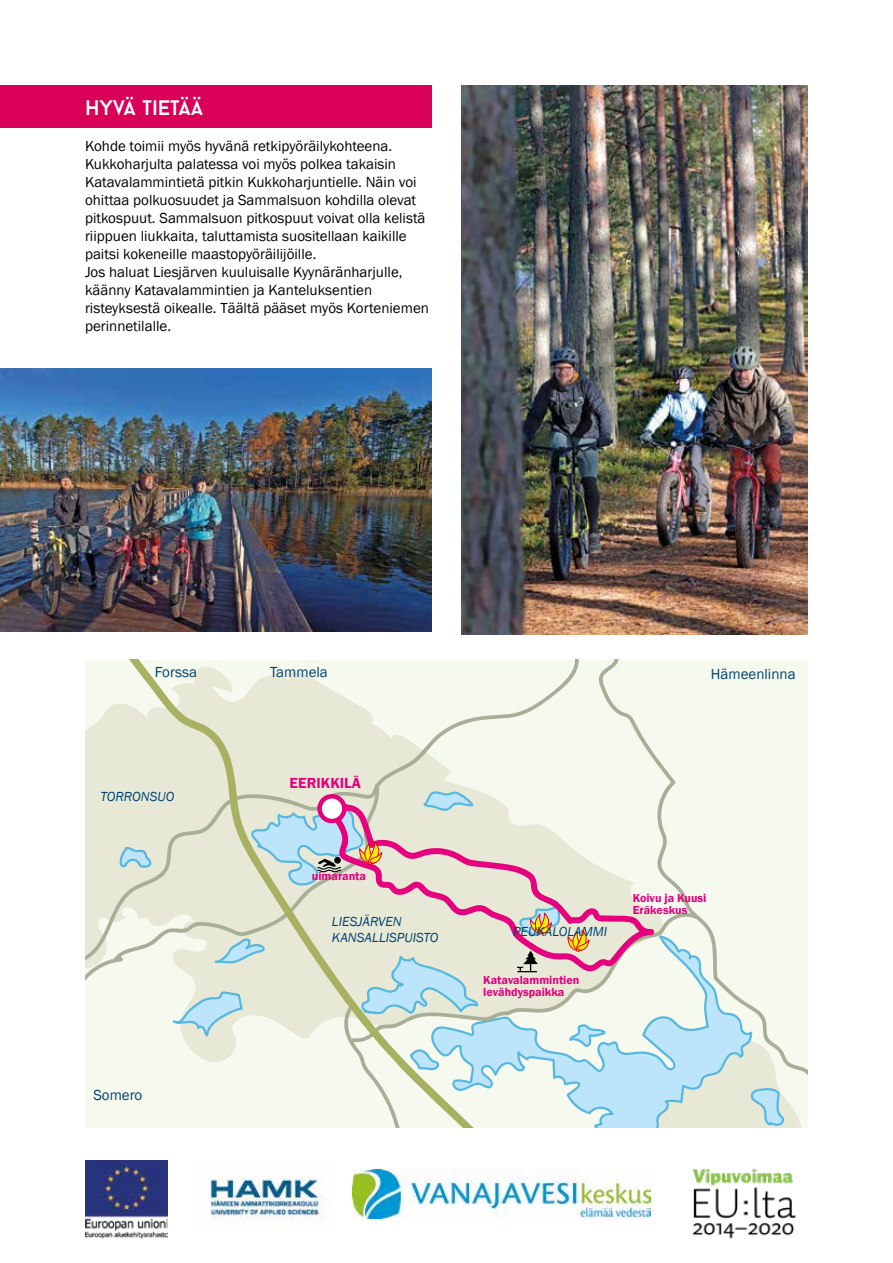
<style>
.page{position:relative;width:893px;height:1263px;background:#fff}
.page>*{position:absolute;margin:0;border:0;box-sizing:border-box;transform-origin:0 0}
.t1{font:21px "Baron Neue";color:#fff}
.t2{font:15px/18px "Franklin Gothic";color:#000}
.t3{font:15px "Franklin Gothic";color:#004170}
.t4{font:600 15px "Franklin Gothic";color:#e6007d}
.t5{font:italic 13.5px/16.2px "Franklin Gothic";color:#004170}
.t6{font:600 12px/12px "Franklin Gothic";color:#e6007d}
</style>
<div class="page">
<div style="left:0;top:85px;width:432px;height:43px;background:#da0058"></div>
<img style="left:85px;top:1161px;width:83px;height:78px">
<img style="left:209px;top:1177px;width:115px;height:44px">
<img style="left:353px;top:1169px;width:298px;height:49px">
<img style="left:692px;top:1169px;width:105px;height:70px">
<div style="left:85px;top:666px;width:513px;height:397px;background:#f6f9ed"></div>
<svg style="left:479px;top:1043px;width:171px;height:85px;background:#d3ebf1"></svg>
<svg style="left:569px;top:1043px;width:29px;height:4px"></svg>
<svg style="left:650px;top:1081px;width:158px;height:47px;background:#d7e6e0"></svg>
<svg style="left:85px;top:660px;width:494px;height:142px;background:#f2f4e7"></svg>
<svg style="left:85px;top:783px;width:37px;height:209px;background:#e6e8d7"></svg>
<svg style="left:598px;top:660px;width:210px;height:421px;background:#edf4eb"></svg>
<svg style="left:479px;top:911px;width:220px;height:132px;background:#e0ece5"></svg>
<svg style="left:122px;top:660px;width:357px;height:468px;background:#e5ebdc"></svg>
<svg style="left:331px;top:802px;width:324px;height:170px;background:#e8dbd4"></svg>
<svg style="left:567px;top:930px;width:23px;height:59px"></svg>
<svg style="left:320px;top:796px;width:24px;height:25px"></svg>
<div style="left:317px;top:794px;width:30px;height:29px;border:4px solid #e6007d;border-radius:50%"></div>
<svg style="left:250px;top:807px;width:133px;height:98px;background:#ccc9cb"></svg>
<svg style="left:517px;top:906px;width:43px;height:66px;background:#ceb6b2"></svg>
<img style="left:0;top:369px;width:432px;height:262px">
<img style="left:461px;top:85px;width:347px;height:550px">
<h1 class="t1" style="left:85px;top:94px;width:119px">hyvä tietää</h1>
<p class="t2" style="left:85px;top:137px;width:345px">Kohde toimii myös hyvänä retkipyöräilykohteena.<br>Kukkoharjulta palatessa voi myös polkea takaisin Katavalammintietä pitkin Kukkoharjuntielle. Näin voi ohittaa polkuosuudet ja Sammalsuon kohdilla olevat pitkospuut. Sammalsuon pitkospuut voivat olla kelistä riippuen liukkaita, taluttamista suositellaan kaikille paitsi kokeneille maastopyöräilijöille.<br>Jos haluat Liesjärven kuuluisalle Kyynäränharjulle, käänny Katavalammintien ja Kanteluksentien risteyksestä oikealle. Täältä pääset myös Korteniemen perinnetilalle.</p>
<p class="t3" style="left:155px;top:663px;width:44px">Forssa</p>
<p class="t3" style="left:270px;top:663px;width:59px">Tammela</p>
<p class="t5" style="left:100px;top:789px;width:76px">TORRONSUO</p>
<p class="t3" style="left:93px;top:1085px;width:50px">Somero</p>
<p class="t4" style="left:290px;top:774px;width:73px">EERIKKILÄ</p>
<p class="t6" style="left:312px;top:870px;width:56px">uimaranta</p>
<p class="t5" style="left:332px;top:914px;width:108px">LIESJÄRVEN<br>KANSALLISPUISTO</p>
<p class="t3" style="left:711px;top:664px;width:86px">Hämeenlinna</p>
<p class="t5" style="left:513px;top:924px;width:96px">PEUKALOLAMMI</p>
<p class="t6" style="left:483px;top:974px;width:98px">Katavalammintien levähdyspaikka</p>
<p class="t6" style="left:633px;top:892px;width:75px">Koivu ja Kuusi<br>Eräkeskus</p>
</div>
